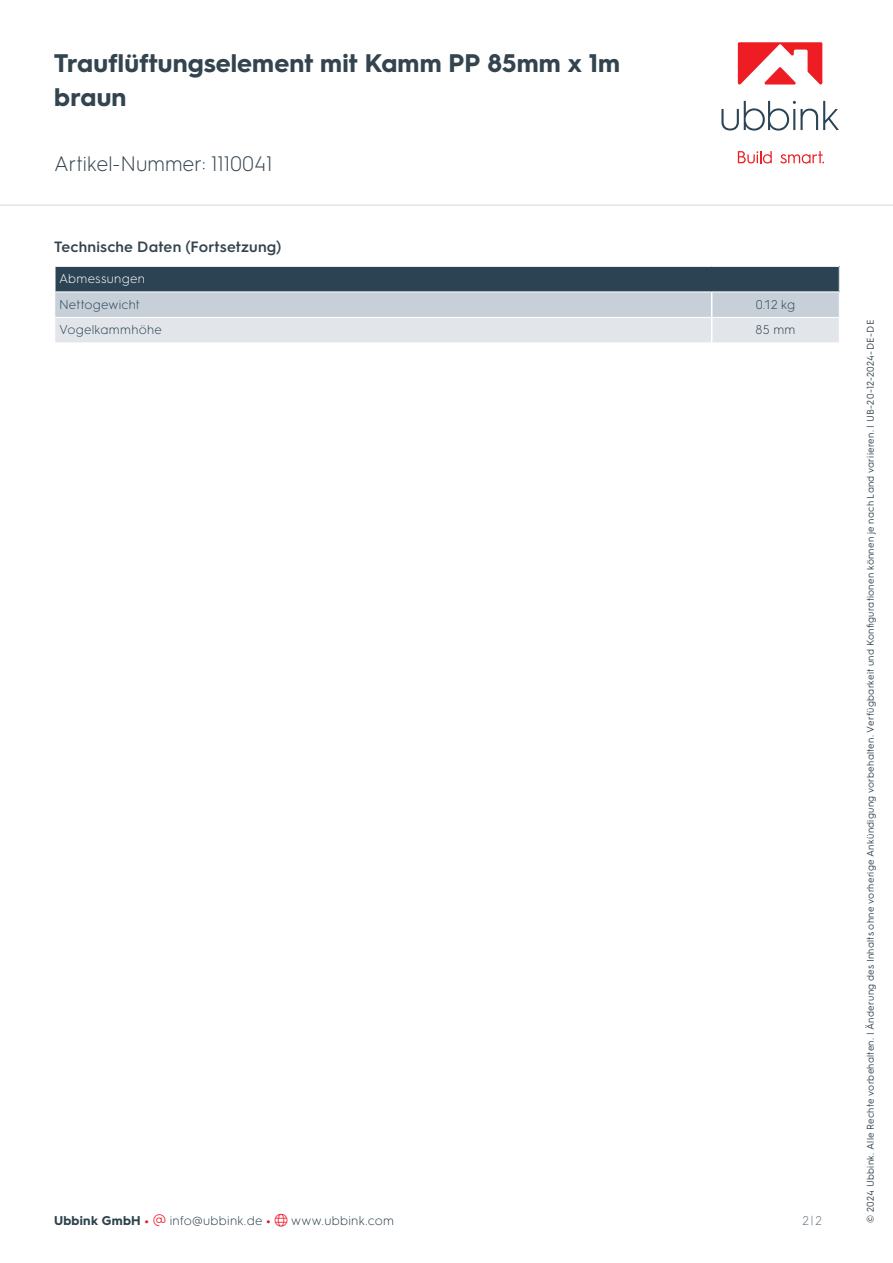
<style>
.page{position:relative;width:893px;height:1263px;background:#fff}
.page>*{position:absolute;margin:0;border:0;box-sizing:border-box;transform-origin:0 0}
.t1{font:700 25.5px/34px "HGS3";letter-spacing:.005em;color:#33444f}
.t2{font:300 21px "HGS3";color:#33444f}
.t3{font:600 15px "HGS3";letter-spacing:.01em;color:#33444f}
.t4{font:300 12.75px "HGS3";letter-spacing:.02em;color:#2c424c}
.t5{font:300 12.75px "HGS3";letter-spacing:.02em;color:#2c4354}
.t6{font:300 12.75px "HGS3";letter-spacing:.02em;color:#fff}
.t7{font:300 12.75px "HGS3";color:#66737c}
.t8{font:9.75px "HGS3";letter-spacing:.03em;color:#33444f}
.s1{font-weight:700}
.s2{font-weight:700;color:#e31e25}
.s3{color:#ee1f2d}
</style>
<div class="page">
<svg style="left:55px;top:267px;width:785px;height:76px;background:#a0abb5"></svg>
<hr style="left:0;top:204px;width:893px;height:2px;background:#e1e4e6">
<svg style="left:721px;top:101px;width:118px;height:30px"></svg>
<svg style="left:738px;top:151px;width:34px;height:13px"></svg>
<svg style="left:780px;top:151px;width:44px;height:13px"></svg>
<svg style="left:738px;top:42px;width:84px;height:43px"></svg>
<h1 class="t1" style="left:54px;top:45px;width:567px">Trauflüftungselement mit Kamm PP 85mm x 1m braun</h1>
<h2 class="t2" style="left:54px;top:150px;width:220px">Artikel-Nummer: 1110041</h2>
<h3 class="t3" style="left:54px;top:236px;width:229px">Technische Daten (Fortsetzung)</h3>
<h3 class="t6" style="left:59px;top:270px;width:87px">Abmessungen</h3>
<h3 class="t5" style="left:59px;top:296px;width:82px">Nettogewicht</h3>
<h3 class="t5" style="left:756px;top:296px;width:41px">0.12 kg</h3>
<h3 class="t5" style="left:59px;top:321px;width:104px">Vogelkammhöhe</h3>
<h3 class="t5" style="left:755px;top:321px;width:42px">85 mm</h3>
<h3 class="t4" style="left:54px;top:1211px;width:342px"><span class="s1">Ubbink GmbH</span> <span class="s2">•</span> <span class="s3">▼</span> info@ubbink.de <span class="s2">•</span> <span class="s3">●□</span> www.ubbink.com</h3>
<h3 class="t7" style="left:802px;top:1211px;width:21px">2|2</h3>
<p class="t8" style="left:864px;top:1222px;width:904px;rotate:-90deg">© 2024 Ubbink. Alle Rechte vorbehalten. | Änderung des Inhalts ohne vorherige Ankündigung vorbehalten. Verfügbarkeit und Konfigurationen können je nach Land variieren. | UB-20-12-2024-DE-DE</p>
</div>
